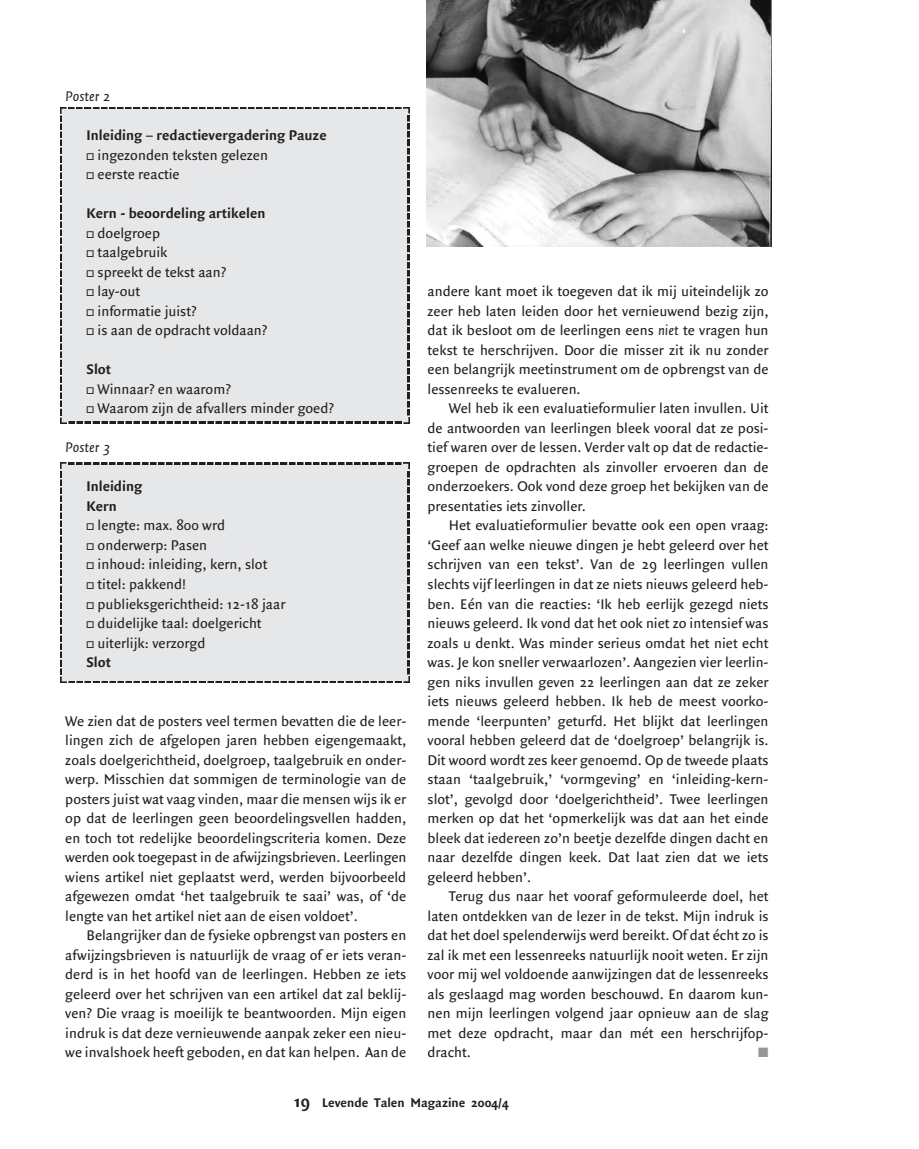
<style>
.page{position:relative;width:919px;height:1149px;background:#fff}
.page>*{position:absolute;margin:0;border:0;box-sizing:border-box;transform-origin:0 0}
.t1{font:15px/19.5px "Quadraat Sans";color:#231f20;text-align:justify}
.t2{font:italic 15px "Quadraat Sans";color:#231f20}
.t3{font:700 13.5px "Quadraat Sans";color:#231f20}
.t4{font:13.5px "Zapf Dingbats";color:#939598}
.s1{font-weight:700}
.s2{font-family:"Quadraat Sans Regular Expert"}
.s3{font-style:italic}
.s4{font-size:18px}
</style>
<div class="page">
<div style="left:60px;top:107px;width:349px;height:316px;background:#e6e7e9"></div>
<div style="left:60px;top:463px;width:349px;height:219px;background:#e6e7e9"></div>
<img style="left:427px;top:0;width:344px;height:247px">
<p class="t2" style="left:65px;top:90px;width:46px">Poster 2</p>
<p class="t1" style="left:87px;top:127px;width:241px;text-align:left"><span class="s1">Inleiding – redactievergadering Pauze </span><span class="s2">.</span> ingezonden teksten gelezen<br><span class="s2">.</span> eerste reactie</p>
<p class="t1" style="left:87px;top:205px;width:182px;text-align:left"><span class="s1">Kern - beoordeling artikelen </span><span class="s2">.</span> doelgroep<br><span class="s2">.</span> taalgebruik<br><span class="s2">.</span> spreekt de tekst aan?<br><span class="s2">.</span> lay-out<br><span class="s2">.</span> informatie juist?<br><span class="s2">.</span> is aan de opdracht voldaan?</p>
<p class="t1" style="left:87px;top:361px;width:249px;text-align:left"><span class="s1">Slot<br></span><span class="s2">.</span> Winnaar? en waarom?<br><span class="s2">.</span> Waarom zijn de afvallers minder goed?</p>
<p class="t2" style="left:65px;top:441px;width:46px">Poster 3</p>
<p class="t1" style="left:87px;top:478px;width:200px;text-align:left"><span class="s1">Inleiding<br>Kern<br></span><span class="s2">.</span> lengte: max. 800 wrd<br><span class="s2">.</span> onderwerp: Pasen<br><span class="s2">.</span> inhoud: inleiding, kern, slot<br><span class="s2">.</span> titel: pakkend!<br><span class="s2">.</span> publieksgerichtheid: 12-18 jaar <span class="s2">.</span> duidelijke taal: doelgericht<br><span class="s2">.</span> uiterlijk: verzorgd<br><span class="s1">Slot</span></p>
<p class="t1" style="left:65px;top:712px;width:342px">We zien dat de posters veel termen bevatten die de leer&shy;lingen zich de afgelopen jaren hebben eigengemaakt, zoals doelgerichtheid, doelgroep, taalgebruik en onder&shy;werp. Misschien dat sommigen de terminologie van de posters juist wat vaag vinden, maar die mensen wijs ik er op dat de leerlingen geen beoordelingsvellen hadden, en toch tot redelijke beoordelingscriteria komen. Deze werden ook toegepast in de afwijzingsbrieven. Leerlingen wiens artikel niet geplaatst werd, werden bijvoorbeeld afgewezen omdat ‘het taalgebruik te saai’ was, of ‘de lengte van het artikel niet aan de eisen voldoet’.</p>
<p class="t1" style="left:65px;top:926px;width:342px;text-indent:21px">Belangrijker dan de fysieke opbrengst van posters en afwijzingsbrieven is natuurlijk de vraag of er iets veran&shy;derd is in het hoofd van de leerlingen. Hebben ze iets geleerd over het schrijven van een artikel dat zal beklij&shy;ven? Die vraag is moeilijk te beantwoorden. Mijn eigen indruk is dat deze vernieuwende aanpak zeker een nieu&shy;we invalshoek heeft geboden, en dat kan helpen. Aan de</p>
<p class="t1" style="left:427px;top:283px;width:342px">andere kant moet ik toegeven dat ik mij uiteindelijk zo zeer heb laten leiden door het vernieuwend bezig zijn, dat ik besloot om de leerlingen eens <span class="s3">niet</span> te vragen hun tekst te herschrijven. Door die misser zit ik nu zonder een belangrijk meetinstrument om de opbrengst van de lessenreeks te evalueren.</p>
<p class="t1" style="left:427px;top:400px;width:342px;text-indent:21px">Wel heb ik een evaluatieformulier laten invullen. Uit de antwoorden van leerlingen bleek vooral dat ze posi&shy;tief waren over de lessen. Verder valt op dat de redactie&shy;groepen de opdrachten als zinvoller ervoeren dan de onderzoekers. Ook vond deze groep het bekijken van de presentaties iets zinvoller.</p>
<p class="t1" style="left:427px;top:517px;width:342px;text-indent:21px">Het evaluatieformulier bevatte ook een open vraag: ‘Geef aan welke nieuwe dingen je hebt geleerd over het schrijven van een tekst’. Van de 29 leerlingen vullen slechts vijf leerlingen in dat ze niets nieuws geleerd heb&shy;ben. Eén van die reacties: ‘Ik heb eerlijk gezegd niets nieuws geleerd. Ik vond dat het ook niet zo intensief was zoals u denkt. Was minder serieus omdat het niet echt was. Je kon sneller verwaarlozen’. Aangezien vier leerlin&shy;gen niks invullen geven 22 leerlingen aan dat ze zeker iets nieuws geleerd hebben. Ik heb de meest voorko&shy;mende ‘leerpunten’ geturfd. Het blijkt dat leerlingen vooral hebben geleerd dat de ‘doelgroep’ belangrijk is.<br>Dit woord wordt zes keer genoemd. Op de tweede plaats staan ‘taalgebruik,’ ‘vormgeving’ en ‘inleiding-kern&shy;slot’, gevolgd door ‘doelgerichtheid’. Twee leerlingen merken op dat het ‘opmerkelijk was dat aan het einde bleek dat iedereen zo’n beetje dezelfde dingen dacht en naar dezelfde dingen keek. Dat laat zien dat we iets geleerd hebben’.</p>
<p class="t1" style="left:427px;top:887px;width:342px;text-indent:21px">Terug dus naar het vooraf geformuleerde doel, het laten ontdekken van de lezer in de tekst. Mijn indruk is dat het doel spelenderwijs werd bereikt. Of dat écht zo is zal ik met een lessenreeks natuurlijk nooit weten. Er zijn voor mij wel voldoende aanwijzingen dat de lessenreeks als geslaagd mag worden beschouwd. En daarom kun&shy;nen mijn leerlingen volgend jaar opnieuw aan de slag met deze opdracht, maar dan mét een herschrijfop&shy;dracht.</p>
<p class="t4" style="left:758px;top:1044px;width:12px">■</p>
<p class="t3" style="left:294px;top:1096px;width:217px"><span class="s4">19</span> Levende Talen Magazine 2004/4</p>
</div>
